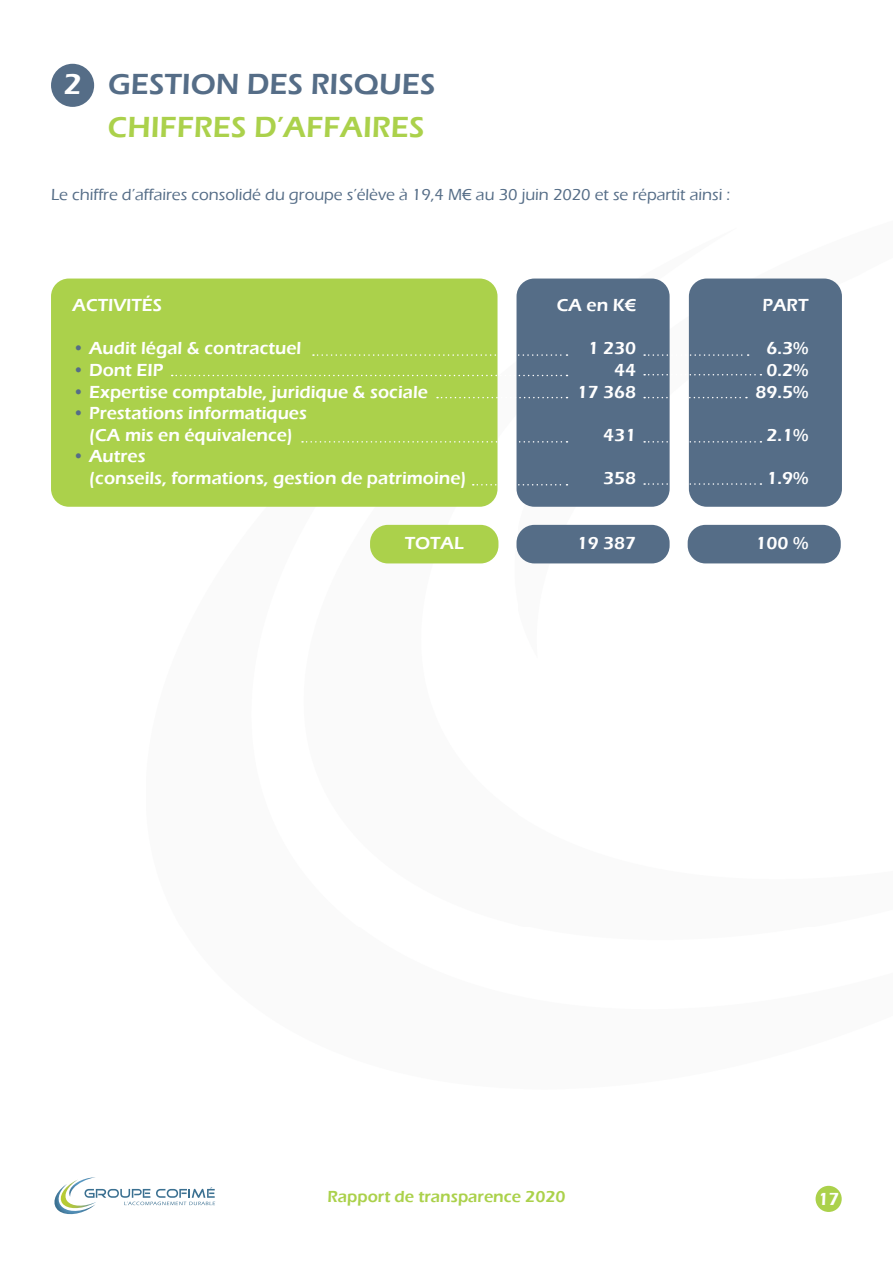
<style>
.page{position:relative;width:893px;height:1263px;background:#fff}
.page>*{position:absolute;margin:0;border:0;box-sizing:border-box;transform-origin:0 0}
.t1{font:600 30px/43px "Eras ITC";color:#abd14b}
.t2{font:600 18px/21.6px "Eras ITC";color:#fff;text-align:right}
.t3{font:500 16.5px "Eras ITC";color:#556d87}
.t4{font:600 16.5px "Eras ITC";color:#abd14b}
.s1{color:#fff}
.s2{color:#556d87}
</style>
<div class="page">
<div style="left:815px;top:1186px;width:27px;height:26px;background:#abd14b;border-radius:50%"></div>
<svg style="left:54px;top:1177px;width:161px;height:38px"></svg>
<div style="left:51px;top:64px;width:43px;height:43px;background:#556d87;border-radius:50%"></div>
<div style="left:51px;top:279px;width:446px;height:228px;background:#abd14b;border-radius:18px"></div>
<div style="left:516px;top:279px;width:154px;height:228px;background:#556d87;border-radius:18px"></div>
<div style="left:689px;top:279px;width:153px;height:228px;background:#556d87;border-radius:18px"></div>
<svg style="left:313px;top:354px;width:254px;height:2px"></svg>
<svg style="left:172px;top:375px;width:395px;height:1px"></svg>
<svg style="left:437px;top:397px;width:130px;height:1px"></svg>
<svg style="left:302px;top:441px;width:265px;height:2px"></svg>
<svg style="left:473px;top:484px;width:94px;height:1px"></svg>
<svg style="left:644px;top:354px;width:105px;height:2px"></svg>
<svg style="left:644px;top:374px;width:117px;height:1px"></svg>
<svg style="left:644px;top:397px;width:103px;height:1px"></svg>
<svg style="left:644px;top:441px;width:117px;height:2px"></svg>
<svg style="left:644px;top:483px;width:117px;height:2px"></svg>
<div style="left:370px;top:525px;width:128px;height:38px;background:#abd14b;border-radius:18px"></div>
<div style="left:516px;top:525px;width:154px;height:38px;background:#556d87;border-radius:18px"></div>
<div style="left:688px;top:525px;width:153px;height:38px;background:#556d87;border-radius:18px"></div>
<h1 class="t1" style="left:108px;top:63px;width:329px;text-indent:-45px"><span class="s1">2</span> <span class="s2">GESTION DES RISQUES<br></span>CHIFFRES D’AFFAIRES</h1>
<p class="t3" style="left:51px;top:185px;width:681px">Le chiffre d’affaires consolidé du groupe s’élève à 19,4 M€ au 30 juin 2020 et se répartit ainsi :</p>
<p class="t2" style="left:73px;top:294px;width:91px">ACTIVITÉS</p>
<p class="t2" style="left:73px;top:338px;width:230px"><span class="s2">•</span> Audit légal &amp; contractuel</p>
<p class="t2" style="left:73px;top:359px;width:92px"><span class="s2">•</span> Dont EIP</p>
<p class="t2" style="left:73px;top:381px;width:357px"><span class="s2">•</span> Expertise comptable, juridique &amp; sociale</p>
<p class="t2" style="left:73px;top:402px;width:236px;text-align:center"><span class="s2">•</span> Prestations informatiques (CA mis en équivalence)</p>
<p class="t2" style="left:89px;top:446px;width:379px;text-align:left;text-indent:-16px"><span class="s2">•</span> Autres<br>(conseils, formations, gestion de patrimoine)</p>
<p class="t2" style="left:557px;top:294px;width:81px">CA en K€</p>
<p class="t2" style="left:577px;top:338px;width:61px">1 230<br>44<br>17 368</p>
<p class="t2" style="left:603px;top:424px;width:34px">431</p>
<p class="t2" style="left:603px;top:467px;width:34px">358</p>
<p class="t2" style="left:762px;top:294px;width:47px">PART</p>
<p class="t2" style="left:755px;top:338px;width:54px">6.3%<br>0.2%<br>89.5%</p>
<p class="t2" style="left:766px;top:424px;width:43px">2.1%</p>
<p class="t2" style="left:766px;top:467px;width:43px">1.9%</p>
<p class="t2" style="left:405px;top:532px;width:60px">TOTAL</p>
<p class="t2" style="left:577px;top:532px;width:61px">19 387</p>
<p class="t2" style="left:756px;top:532px;width:54px">100 %</p>
<p class="t4" style="left:327px;top:1187px;width:240px">Rapport de transparence 2020</p>
<p class="t2" style="left:818px;top:1188px;width:23px">17</p>
</div>
